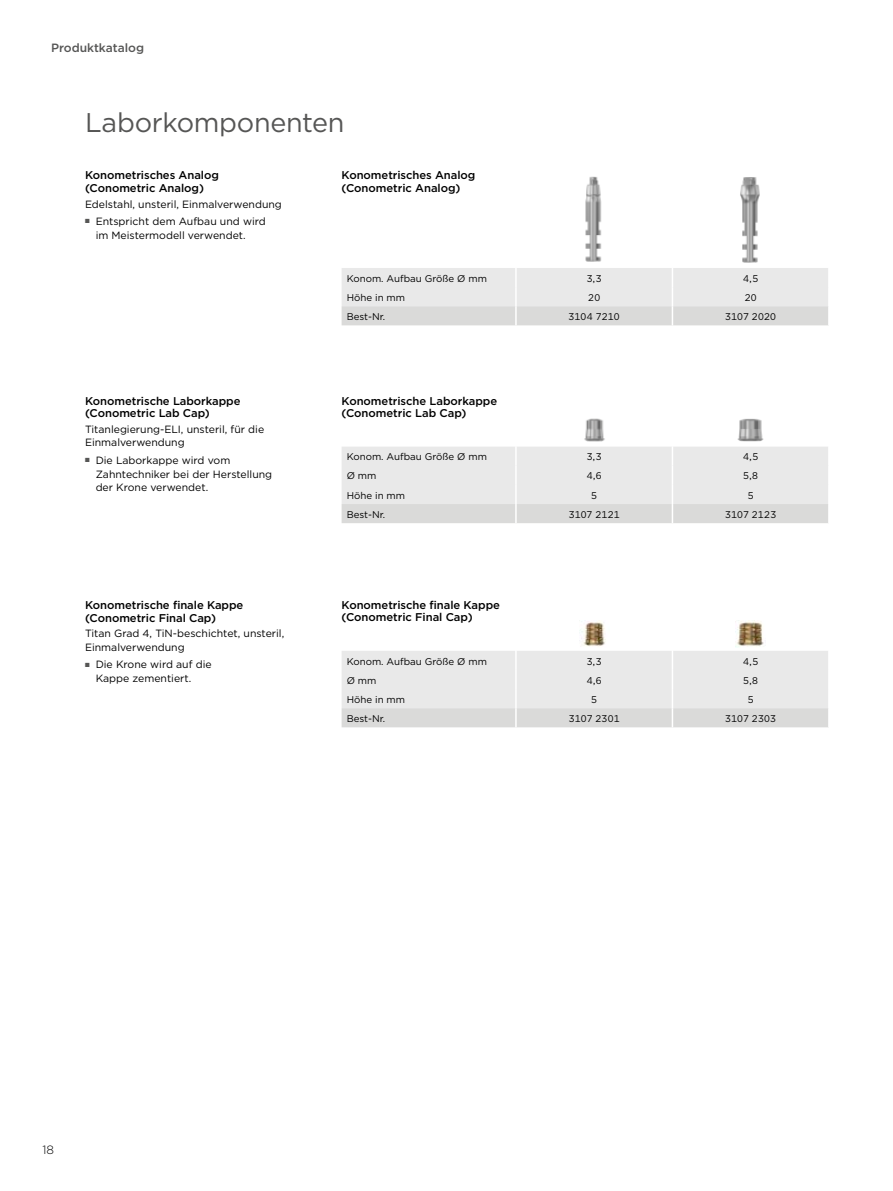
<style>
.page{position:relative;width:893px;height:1191px;background:#fff}
.page>*{position:absolute;margin:0;border:0;box-sizing:border-box;transform-origin:0 0}
.t1{font:27px "Gotham";letter-spacing:-.01em;color:#565655}
.t2{font:500 12px "Gotham";color:#565655}
.t3{font:300 12px "Gotham";color:#000}
.t4{font:500 11.25px/12.8px "Gotham";letter-spacing:-.005em;color:#000}
.t5{font:10.5px/13.5px "Gotham";color:#000}
.t6{font:9.75px "Gotham";color:#000}
.t7{font:9.75px "Gotham";letter-spacing:.02em;color:#000}
</style>
<div class="page">
<svg style="left:342px;top:447px;width:486px;height:76px;background:#e5e5e5"></svg>
<img style="left:584px;top:418px;width:21px;height:24px">
<img style="left:737px;top:418px;width:27px;height:24px">
<svg style="left:342px;top:620px;width:486px;height:107px"></svg>
<img style="left:579px;top:621px;width:30px;height:27px">
<img style="left:736px;top:621px;width:30px;height:27px">
<svg style="left:342px;top:268px;width:486px;height:57px;background:#e4e4e4"></svg>
<img style="left:585px;top:176px;width:17px;height:86px">
<img style="left:740px;top:177px;width:20px;height:86px">
<p class="t2" style="left:51px;top:40px;width:95px">Produktkatalog</p>
<h1 class="t1" style="left:85px;top:105px;width:261px">Laborkomponenten</h1>
<p class="t4" style="left:85px;top:169px;width:135px">Konometrisches Analog (Conometric Analog)</p>
<p class="t5" style="left:85px;top:197px;width:198px">Edelstahl, unsteril, Einmalverwendung</p>
<p class="t5" style="left:96px;top:215px;width:172px;text-indent:-11px"><sup>■</sup> Entspricht dem Aufbau und wird im Meistermodell verwendet.</p>
<p class="t4" style="left:342px;top:169px;width:135px">Konometrisches Analog (Conometric Analog)</p>
<p class="t4" style="left:85px;top:394px;width:157px">Konometrische Laborkappe (Conometric Lab Cap)</p>
<p class="t5" style="left:85px;top:422px;width:181px">Titanlegierung-ELI, unsteril, für die<br>Einmalverwendung</p>
<p class="t5" style="left:96px;top:453px;width:178px;text-indent:-11px"><sup>■</sup> Die Laborkappe wird vom<br>Zahntechniker bei der Herstellung der Krone verwendet.</p>
<p class="t4" style="left:85px;top:598px;width:160px">Konometrische finale Kappe (Conometric Final Cap)</p>
<p class="t5" style="left:85px;top:626px;width:201px">Titan Grad 4, TiN-beschichtet, unsteril,<br>Einmalverwendung</p>
<p class="t5" style="left:96px;top:657px;width:117px;text-indent:-11px"><sup>■</sup> Die Krone wird auf die<br>Kappe zementiert.</p>
<p class="t6" style="left:347px;top:272px;width:142px">Konom. Aufbau Größe Ø mm</p>
<p class="t6" style="left:587px;top:272px;width:17px">3,3</p>
<p class="t6" style="left:743px;top:272px;width:17px">4,5</p>
<p class="t6" style="left:347px;top:291px;width:60px">Höhe in mm</p>
<p class="t6" style="left:588px;top:291px;width:13px">20</p>
<p class="t6" style="left:745px;top:291px;width:13px">20</p>
<p class="t6" style="left:347px;top:310px;width:40px">Best-Nr.</p>
<p class="t7" style="left:569px;top:310px;width:53px">3104 7210</p>
<p class="t7" style="left:725px;top:310px;width:52px">3107 2020</p>
<p class="t4" style="left:342px;top:394px;width:157px">Konometrische Laborkappe (Conometric Lab Cap)</p>
<p class="t6" style="left:347px;top:450px;width:142px">Konom. Aufbau Größe Ø mm</p>
<p class="t6" style="left:587px;top:450px;width:17px">3,3</p>
<p class="t6" style="left:743px;top:450px;width:17px">4,5</p>
<p class="t6" style="left:347px;top:470px;width:31px">Ø mm</p>
<p class="t6" style="left:587px;top:470px;width:16px">4,6</p>
<p class="t6" style="left:743px;top:470px;width:17px">5,8</p>
<p class="t6" style="left:347px;top:489px;width:60px">Höhe in mm</p>
<p class="t6" style="left:591px;top:489px;width:7px">5</p>
<p class="t6" style="left:748px;top:489px;width:7px">5</p>
<p class="t6" style="left:347px;top:508px;width:40px">Best-Nr.</p>
<p class="t7" style="left:569px;top:508px;width:52px">3107 2121</p>
<p class="t7" style="left:725px;top:508px;width:53px">3107 2123</p>
<p class="t4" style="left:342px;top:598px;width:160px">Konometrische finale Kappe (Conometric Final Cap)</p>
<p class="t6" style="left:347px;top:655px;width:142px">Konom. Aufbau Größe Ø mm</p>
<p class="t6" style="left:587px;top:655px;width:17px">3,3</p>
<p class="t6" style="left:743px;top:655px;width:17px">4,5</p>
<p class="t6" style="left:347px;top:674px;width:31px">Ø mm</p>
<p class="t6" style="left:587px;top:674px;width:16px">4,6</p>
<p class="t6" style="left:743px;top:674px;width:17px">5,8</p>
<p class="t6" style="left:347px;top:693px;width:60px">Höhe in mm</p>
<p class="t6" style="left:591px;top:693px;width:7px">5</p>
<p class="t6" style="left:748px;top:693px;width:7px">5</p>
<p class="t6" style="left:347px;top:712px;width:40px">Best-Nr.</p>
<p class="t6" style="left:569px;top:712px;width:52px">3107 2301</p>
<p class="t7" style="left:725px;top:712px;width:52px">3107 2303</p>
<p class="t3" style="left:43px;top:1142px;width:13px">18</p>
</div>
